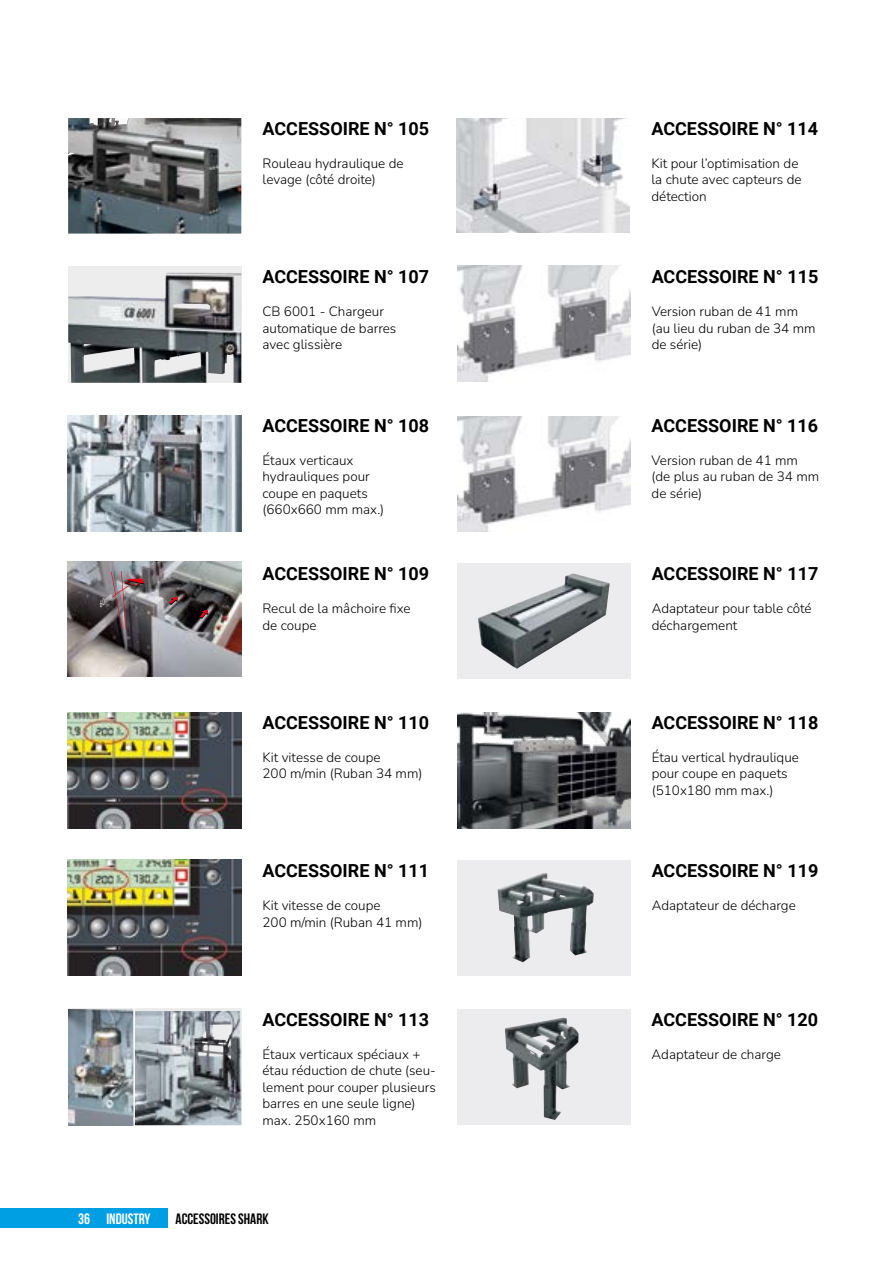
<style>
.page{position:relative;width:893px;height:1263px;background:#fff}
.page>*{position:absolute;margin:0;border:0;box-sizing:border-box;transform-origin:0 0}
.t1{font:700 18px "Roboto";color:#000}
.t2{font:700 15px "Bebas Neue";color:#000}
.t3{font:700 15px "Bebas Neue";color:#fff}
.t4{font:200 13.5px/16.5px "Nunito";color:#000}
.t5{font:italic 300 condensed 7.2px "Futura Std";color:#fff;scale:1.08 1}
</style>
<div class="page">
<div style="left:457px;top:564px;width:173px;height:115px;background:#ecebed"></div>
<div style="left:457px;top:860px;width:173px;height:116px;background:#ecebed"></div>
<div style="left:457px;top:1009px;width:173px;height:115px;background:#ecebed"></div>
<img style="left:68px;top:118px;width:173px;height:116px">
<div style="left:68px;top:267px;width:173px;height:116px;background:#ededed"></div>
<img style="left:68px;top:272px;width:173px;height:111px">
<img style="left:68px;top:416px;width:174px;height:115px">
<img style="left:68px;top:561px;width:173px;height:115px">
<svg style="left:169px;top:597px;width:9px;height:8px"></svg>
<svg style="left:200px;top:609px;width:8px;height:10px"></svg>
<svg style="left:111px;top:571px;width:33px;height:59px;background:#756469"></svg>
<img style="left:68px;top:712px;width:173px;height:116px">
<img style="left:68px;top:860px;width:173px;height:116px">
<img style="left:457px;top:118px;width:173px;height:115px">
<img style="left:457px;top:266px;width:173px;height:116px">
<img style="left:457px;top:416px;width:173px;height:116px">
<img style="left:457px;top:712px;width:173px;height:116px">
<img style="left:68px;top:1009px;width:65px;height:116px">
<img style="left:135px;top:1011px;width:106px;height:114px">
<img style="left:478px;top:573px;width:132px;height:96px">
<img style="left:497px;top:873px;width:97px;height:89px">
<img style="left:505px;top:1017px;width:74px;height:103px">
<div style="left:0;top:1208px;width:168px;height:20px;background:#009fe3"></div>
<h1 class="t1" style="left:263px;top:116px;width:168px">ACCESSOIRE N° 105</h1>
<p class="t4" style="left:263px;top:154px;width:143px">Rouleau hydraulique de levage (côté droite)</p>
<h1 class="t1" style="left:262px;top:264px;width:168px">ACCESSOIRE N° 107</h1>
<p class="t4" style="left:262px;top:303px;width:135px">CB 6001 - Chargeur automatique de barres avec glissière</p>
<p class="t5" style="left:96px;top:602px;width:16px;rotate:-38deg">60mm</p>
<h1 class="t1" style="left:262px;top:413px;width:168px">ACCESSOIRE N° 108</h1>
<p class="t4" style="left:262px;top:451px;width:123px">Étaux verticaux hydrauliques pour coupe en paquets (660x660 mm max.)</p>
<h1 class="t1" style="left:262px;top:561px;width:168px">ACCESSOIRE N° 109</h1>
<p class="t4" style="left:262px;top:600px;width:150px">Recul de la mâchoire fixe de coupe</p>
<h1 class="t1" style="left:262px;top:710px;width:168px">ACCESSOIRE N° 110</h1>
<p class="t4" style="left:262px;top:748px;width:162px">Kit vitesse de coupe<br>200 m/min (Ruban 34 mm)</p>
<h1 class="t1" style="left:262px;top:858px;width:168px">ACCESSOIRE N° 111</h1>
<p class="t4" style="left:262px;top:897px;width:162px">Kit vitesse de coupe<br>200 m/min (Ruban 41 mm)</p>
<h1 class="t1" style="left:262px;top:1007px;width:168px">ACCESSOIRE N° 113</h1>
<p class="t4" style="left:262px;top:1045px;width:175px">Étaux verticaux spéciaux + étau réduction de chute (seu&shy;lement pour couper plusieurs barres en une seule ligne) max. 250x160 mm</p>
<p class="t3" style="left:78px;top:1210px;width:74px">36 INDUSTRY</p>
<p class="t2" style="left:176px;top:1210px;width:95px">ACCESSOIRES SHARK</p>
<h1 class="t1" style="left:651px;top:116px;width:168px">ACCESSOIRE N° 114</h1>
<p class="t4" style="left:651px;top:154px;width:152px">Kit pour l’optimisation de la chute avec capteurs de détection</p>
<h1 class="t1" style="left:652px;top:264px;width:168px">ACCESSOIRE N° 115</h1>
<p class="t4" style="left:652px;top:303px;width:166px">Version ruban de 41 mm (au lieu du ruban de 34 mm de série)</p>
<h1 class="t1" style="left:652px;top:413px;width:168px">ACCESSOIRE N° 116</h1>
<p class="t4" style="left:652px;top:451px;width:169px">Version ruban de 41 mm (de plus au ruban de 34 mm de série)</p>
<h1 class="t1" style="left:652px;top:561px;width:168px">ACCESSOIRE N° 117</h1>
<p class="t4" style="left:652px;top:600px;width:162px">Adaptateur pour table côté déchargement</p>
<h1 class="t1" style="left:652px;top:710px;width:168px">ACCESSOIRE N° 118</h1>
<p class="t4" style="left:652px;top:748px;width:149px">Étau vertical hydraulique pour coupe en paquets (510x180 mm max.)</p>
<h1 class="t1" style="left:652px;top:858px;width:168px">ACCESSOIRE N° 119</h1>
<p class="t4" style="left:652px;top:897px;width:146px">Adaptateur de décharge</p>
<h1 class="t1" style="left:652px;top:1007px;width:168px">ACCESSOIRE N° 120</h1>
<p class="t4" style="left:652px;top:1045px;width:131px">Adaptateur de charge</p>
</div>
